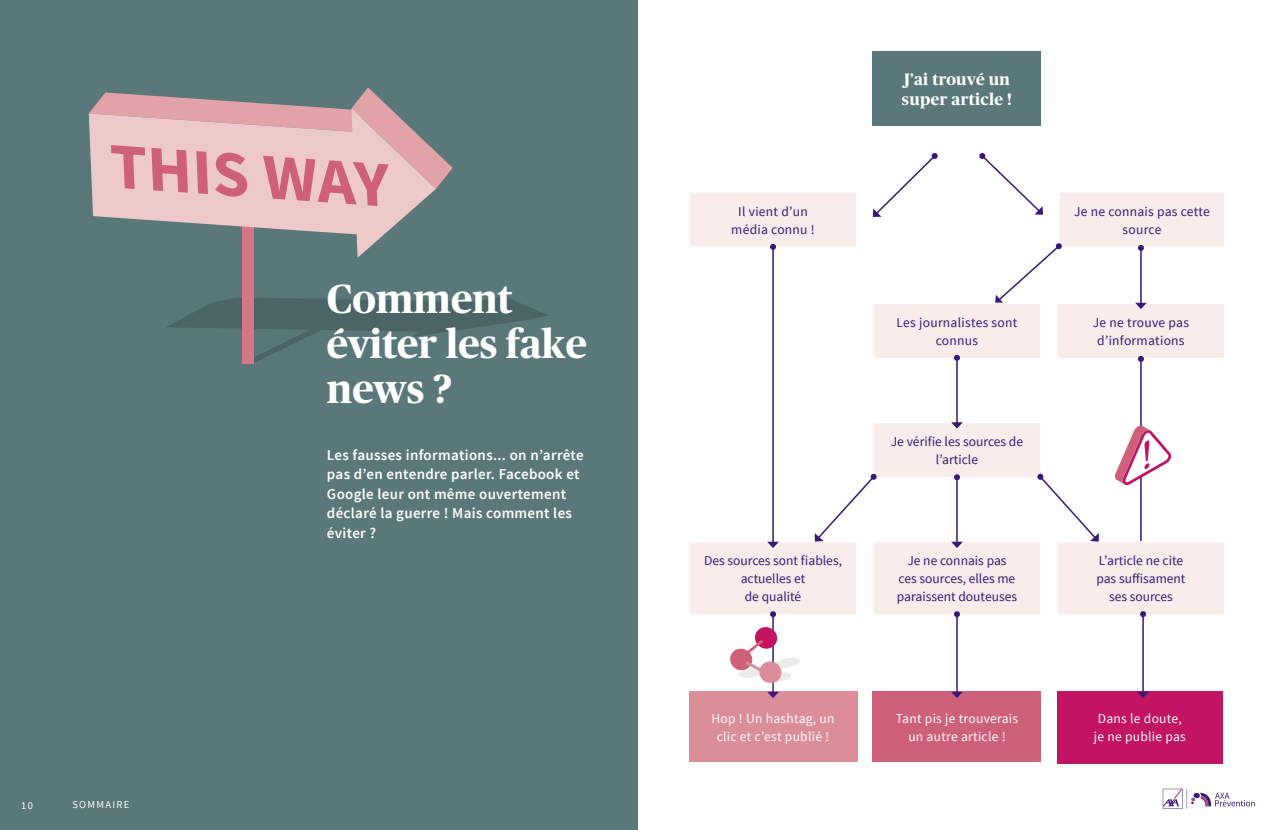
<style>
.page{position:relative;width:1276px;height:830px;background:#fff}
.page>*{position:absolute;margin:0;border:0;box-sizing:border-box;transform-origin:0 0}
.t1{font:700 40.5px/45px "Publico Headline";color:#fff}
.t2{font:700 16.5px/19.5px "Publico";letter-spacing:.02em;color:#fff}
.t3{font:600 15px/19.5px "Source Sans Pro";letter-spacing:.02em;color:#fff}
.t4{font:13.5px/18px "Source Sans Pro";color:#381778;text-align:center}
.t5{font:13.5px/18px "Source Sans Pro";letter-spacing:.02em;color:#381778;text-align:center}
.t6{font:13.5px/18px "Source Sans Pro";letter-spacing:.02em;color:#fff;text-align:center}
.t7{font:10.5px "Source Sans Pro";letter-spacing:.125em;color:#fff}
</style>
<div class="page">
<div style="left:0;top:0;width:638px;height:829px;background:#5a7879"></div>
<svg style="left:167px;top:296px;width:381px;height:67px"></svg>
<div style="left:242px;top:201px;width:12px;height:163px;background:#d47889"></div>
<svg style="left:92px;top:206px;width:325px;height:51px"></svg>
<svg style="left:89px;top:87px;width:363px;height:119px"></svg>
<div style="left:689px;top:691px;width:168px;height:70px;background:#db8e98"></div>
<div style="left:873px;top:51px;width:168px;height:75px;background:#5a7879"></div>
<div style="left:1057px;top:691px;width:165px;height:72px;background:#c21462"></div>
<div style="left:873px;top:691px;width:168px;height:70px;background:#ce607a"></div>
<div style="left:689px;top:192px;width:168px;height:55px;background:#f9edec"></div>
<div style="left:688px;top:191px;width:170px;height:57px;border:2px solid #fff"></div>
<svg style="left:873px;top:153px;width:64px;height:64px"></svg>
<div style="left:1057px;top:303px;width:168px;height:55px;background:#f9edec"></div>
<div style="left:1056px;top:302px;width:169px;height:57px;border:2px solid #fff"></div>
<div style="left:1059px;top:192px;width:166px;height:55px;background:#f9edec"></div>
<div style="left:1058px;top:191px;width:167px;height:57px;border:2px solid #fff"></div>
<svg style="left:979px;top:153px;width:64px;height:61px"></svg>
<hr style="left:1140px;top:248px;width:1px;height:55px;background:#381778">
<svg style="left:1137px;top:244px;width:7px;height:7px"></svg>
<svg style="left:1135px;top:302px;width:11px;height:7px"></svg>
<hr style="left:1140px;top:359px;width:1px;height:182px;background:#381778">
<svg style="left:1137px;top:355px;width:7px;height:7px"></svg>
<svg style="left:995px;top:243px;width:66px;height:60px"></svg>
<div style="left:873px;top:303px;width:168px;height:55px;background:#f9edec"></div>
<div style="left:872px;top:302px;width:169px;height:57px;border:2px solid #fff"></div>
<div style="left:873px;top:422px;width:168px;height:55px;background:#f9edec"></div>
<div style="left:872px;top:421px;width:169px;height:57px;border:2px solid #fff"></div>
<div style="left:689px;top:541px;width:168px;height:73px;background:#f9edec"></div>
<div style="left:688px;top:540px;width:170px;height:75px;border:2px solid #fff"></div>
<div style="left:873px;top:541px;width:168px;height:73px;background:#f9edec"></div>
<div style="left:872px;top:540px;width:169px;height:75px;border:2px solid #fff"></div>
<div style="left:1057px;top:541px;width:168px;height:73px;background:#f9edec"></div>
<div style="left:1056px;top:540px;width:169px;height:75px;border:2px solid #fff"></div>
<hr style="left:772px;top:247px;width:2px;height:295px;background:#381778">
<svg style="left:770px;top:243px;width:6px;height:7px"></svg>
<svg style="left:767px;top:541px;width:12px;height:7px"></svg>
<hr style="left:772px;top:614px;width:2px;height:78px;background:#381778">
<svg style="left:770px;top:611px;width:6px;height:6px"></svg>
<svg style="left:767px;top:691px;width:12px;height:6px"></svg>
<hr style="left:956px;top:614px;width:1px;height:78px;background:#381778">
<svg style="left:953px;top:611px;width:7px;height:6px"></svg>
<svg style="left:951px;top:691px;width:12px;height:6px"></svg>
<hr style="left:1142px;top:614px;width:1px;height:78px;background:#381778">
<svg style="left:1139px;top:611px;width:7px;height:6px"></svg>
<svg style="left:1137px;top:691px;width:12px;height:6px"></svg>
<hr style="left:956px;top:357px;width:1px;height:66px;background:#381778">
<svg style="left:953px;top:354px;width:7px;height:7px"></svg>
<svg style="left:951px;top:422px;width:12px;height:6px"></svg>
<hr style="left:956px;top:477px;width:1px;height:65px;background:#381778">
<svg style="left:953px;top:474px;width:7px;height:6px"></svg>
<svg style="left:951px;top:541px;width:12px;height:6px"></svg>
<svg style="left:815px;top:473px;width:61px;height:68px"></svg>
<svg style="left:1037px;top:473px;width:61px;height:68px"></svg>
<svg style="left:730px;top:626px;width:70px;height:57px"></svg>
<svg style="left:1115px;top:425px;width:56px;height:60px"></svg>
<svg style="left:1162px;top:788px;width:92px;height:20px"></svg>
<p class="t7" style="left:21px;top:798px;width:13px">10</p>
<p class="t7" style="left:72px;top:798px;width:59px">SOMMAIRE</p>
<h1 class="t1" style="left:327px;top:273px;width:261px">Comment éviter les fake news ?</h1>
<p class="t3" style="left:327px;top:445px;width:258px">Les fausses informations... on n’arrête pas d’en entendre parler. Facebook et<br>Google leur ont même ouvertement déclaré la guerre ! Mais comment les éviter ?</p>
<p class="t5" style="left:731px;top:202px;width:85px">Il vient d’un média connu !</p>
<p class="t2" style="left:902px;top:68px;width:112px">J’ai trouvé un super article !</p>
<p class="t5" style="left:896px;top:313px;width:122px">Les journalistes sont connus</p>
<p class="t4" style="left:891px;top:432px;width:134px">Je vérifie les sources de l’article</p>
<p class="t5" style="left:1074px;top:202px;width:137px">Je ne connais pas cette source</p>
<p class="t5" style="left:1093px;top:313px;width:98px">Je ne trouve pas d’informations</p>
<p class="t4" style="left:704px;top:552px;width:139px">Des sources sont fiables, actuelles et<br>de qualité</p>
<p class="t4" style="left:897px;top:552px;width:122px">Je ne connais pas ces sources, elles me paraissent douteuses</p>
<p class="t4" style="left:1096px;top:552px;width:91px">L’article ne cite pas suffisament ses sources</p>
<p class="t6" style="left:711px;top:709px;width:125px">Hop ! Un hashtag, un clic et c’est publié !</p>
<p class="t6" style="left:895px;top:709px;width:124px">Tant pis je trouverais un autre article !</p>
<p class="t6" style="left:1094px;top:709px;width:94px;text-align:left">Dans le doute, je ne publie pas</p>
</div>
